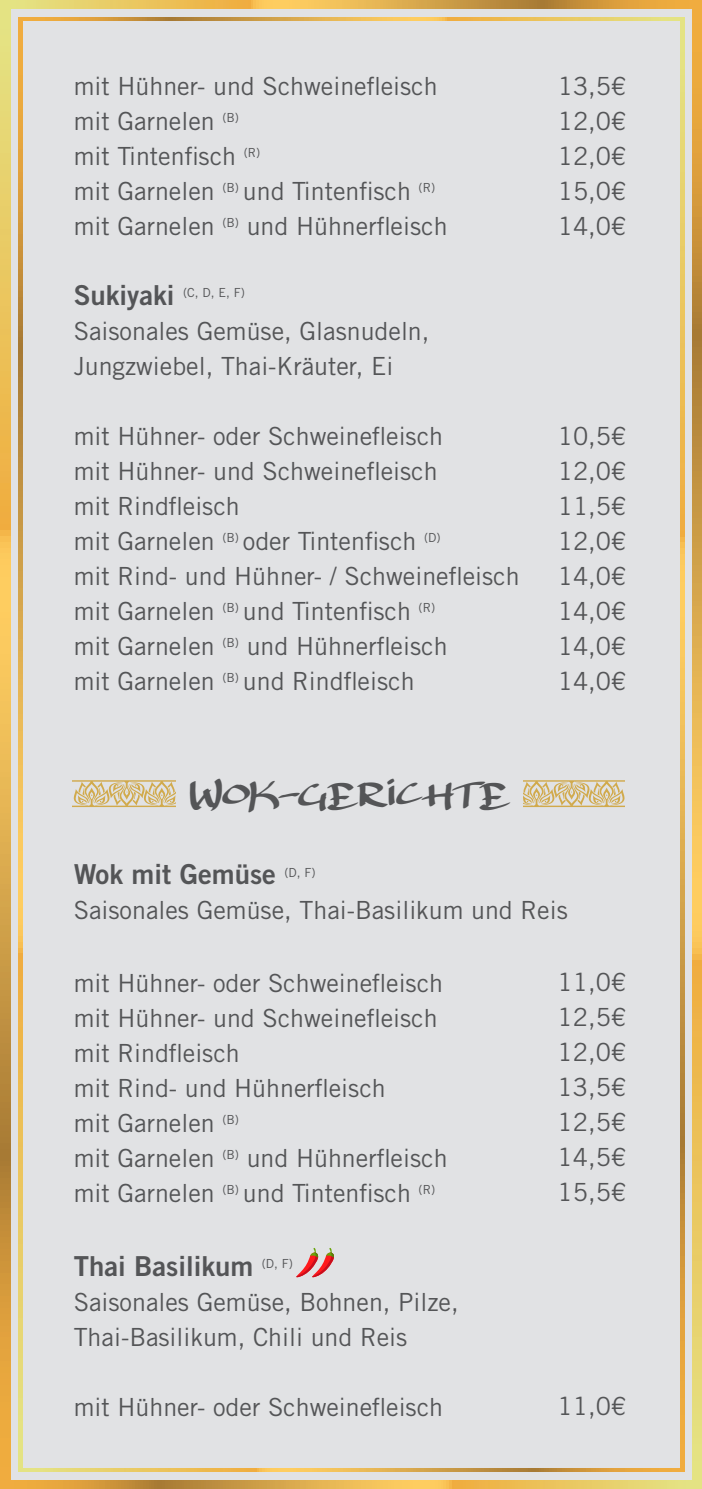
<style>
.page{position:relative;width:702px;height:1489px;background:#fff}
.page>*{position:absolute;margin:0;border:0;box-sizing:border-box;transform-origin:0 0}
.t1{font:27.5px "Trade Gothic LT Std Bd 2";color:#545557}
.t2{font:25px/35px "Trade Gothic LT Std";color:#545557}
.t3{font:17.5px "Archaic Asian Inks";color:#545557}
.t4{font:12.5px "Trade Gothic LT Std";color:#545557}
.s1{font-family:"Trade Gothic LT Std Bd 2";font-size:27.5px}
</style>
<div class="page">
<div style="left:0;top:0;width:702px;height:1488px;background:#e1e2e4"></div>
<svg style="left:692px;top:9px;width:10px;height:1471px;background:#dfb151"></svg>
<svg style="left:19px;top:21px;width:3px;height:1447px;background:#dfb251"></svg>
<svg style="left:0;top:9px;width:10px;height:1471px;background:#dfb151"></svg>
<svg style="left:680px;top:21px;width:4px;height:1447px;background:#dfb251"></svg>
<svg style="left:0;top:0;width:702px;height:9px;background:#dfb251"></svg>
<svg style="left:19px;top:17px;width:665px;height:4px;background:#dfb251"></svg>
<svg style="left:0;top:1480px;width:702px;height:8px;background:#dfb251"></svg>
<svg style="left:19px;top:1468px;width:665px;height:3px;background:#dfb251"></svg>
<svg style="left:72px;top:780px;width:103px;height:27px"></svg>
<svg style="left:523px;top:780px;width:101px;height:27px"></svg>
<svg style="left:296px;top:1248px;width:38px;height:29px"></svg>
<p class="t2" style="left:74px;top:68px;width:375px">mit Hühner- und Schweinefleisch mit Garnelen <sup>(B)<br></sup>mit Tintenfisch <sup>(R)<br></sup>mit Garnelen <sup>(B)</sup> und Tintenfisch <sup>(R) </sup>mit Garnelen <sup>(B)</sup> und Hühnerfleisch</p>
<p class="t4" style="left:74px;top:285px;width:172px"><span class="s1">Sukiyaki</span> (C, D, E, F)</p>
<p class="t2" style="left:74px;top:313px;width:357px">Saisonales Gemüse, Glasnudeln,<br>Jungzwiebel, Thai-Kräuter, Ei</p>
<p class="t2" style="left:74px;top:418px;width:447px">mit Hühner- oder Schweinefleisch<br>mit Hühner- und Schweinefleisch<br>mit Rindfleisch<br>mit Garnelen <sup>(B)</sup> oder Tintenfisch <sup>(D)<br></sup>mit Rind- und Hühner- / Schweinefleisch mit Garnelen <sup>(B)</sup> und Tintenfisch <sup>(R)<br></sup>mit Garnelen <sup>(B)</sup> und Hühnerfleisch<br>mit Garnelen <sup>(B)</sup> und Rindfleisch</p>
<p class="t3" style="left:188px;top:785px;width:31px">WOK</p>
<p class="t3" style="left:276px;top:785px;width:75px">-GERI</p>
<p class="t3" style="left:395px;top:785px;width:116px">CHTE</p>
<p class="t2" style="left:557px;top:68px;width:70px;text-align:justify">13,5€ 12,0€ 12,0€ 15,0€ 14,0€</p>
<p class="t2" style="left:557px;top:418px;width:70px;text-align:justify">10,5€ 12,0€ 11,5€ 12,0€ 14,0€ 14,0€ 14,0€ 14,0€</p>
<p class="t1" style="left:74px;top:857px;width:243px">Wok mit Gemüse <sup>(D,</sup> <sup>F)</sup></p>
<p class="t2" style="left:74px;top:892px;width:495px">Saisonales Gemüse, Thai-Basilikum und Reis</p>
<p class="t2" style="left:74px;top:964px;width:375px">mit Hühner- oder Schweinefleisch mit Hühner- und Schweinefleisch mit Rindfleisch<br>mit Rind- und Hühnerfleisch<br>mit Garnelen <sup>(B)<br></sup>mit Garnelen <sup>(B)</sup> und Hühnerfleisch mit Garnelen <sup>(B)</sup> und Tintenfisch <sup>(R)</sup></p>
<p class="t1" style="left:74px;top:1248px;width:221px">Thai Basilikum <sup>(D,</sup> <sup>F)</sup></p>
<p class="t2" style="left:74px;top:1283px;width:386px">Saisonales Gemüse, Bohnen, Pilze,<br>Thai-Basilikum, Chili und Reis</p>
<p class="t2" style="left:74px;top:1388px;width:371px">mit Hühner- oder Schweinefleisch</p>
<p class="t2" style="left:557px;top:964px;width:70px;text-align:justify">11,0€ 12,5€ 12,0€ 13,5€ 12,5€ 14,5€ 15,5€</p>
<p class="t2" style="left:557px;top:1388px;width:70px">11,0€</p>
</div>
